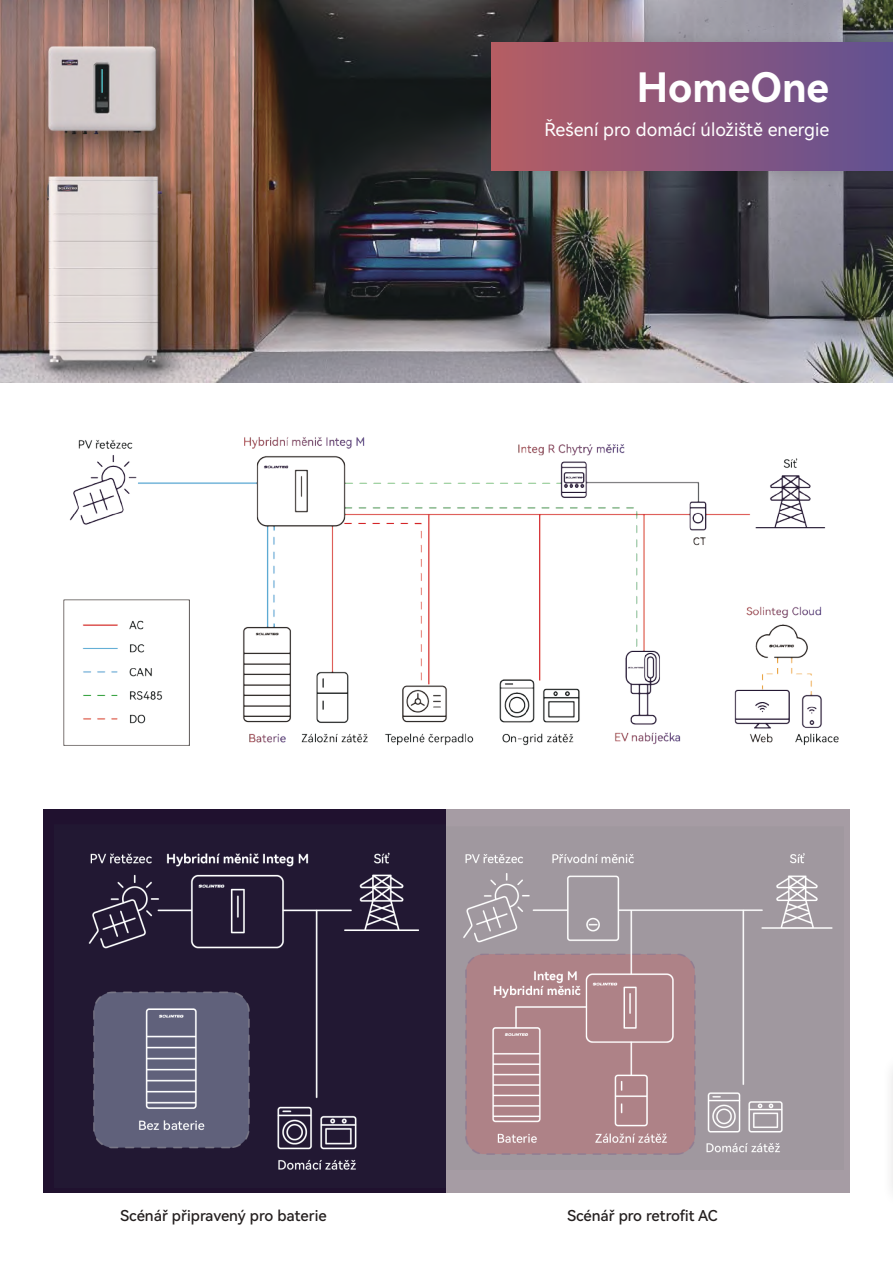
<style>
.page{position:relative;width:893px;height:1263px;background:#fff}
.page>*{position:absolute;margin:0;border:0;box-sizing:border-box;transform-origin:0 0}
.t1{font:40.5px "Harmony OS Sans Bold";color:#fff}
.t2{font:18px "Harmony OS Sans";color:#fff}
.t3{font:15px "Harmony OS Sans Medium";color:#241f1f}
</style>
<div class="page">
<hr style="left:892px;top:1064px;width:1px;height:128px;background:#f2f1f1">
<img style="left:0;top:0;width:893px;height:383px">
<div style="left:480px;top:31px;width:413px;height:156px;background:#241f1f;opacity:.2"></div>
<div style="left:491px;top:43px;width:402px;height:127px;background:linear-gradient(to right,#b65d64,#625193)"></div>
<div style="left:43px;top:809px;width:403px;height:384px;background:#221833"></div>
<img style="left:88px;top:852px;width:332px;height:318px">
<div style="left:446px;top:809px;width:404px;height:384px;background:#a69ca4"></div>
<img style="left:463px;top:853px;width:370px;height:302px">
<img style="left:64px;top:437px;width:775px;height:308px">
<h1 class="t1" style="left:637px;top:59px;width:194px">HomeOne</h1>
<p class="t2" style="left:544px;top:117px;width:286px">Řešení pro domácí úložiště energie</p>
<p class="t3" style="left:121px;top:1205px;width:208px">Scénář připravený pro baterie</p>
<p class="t3" style="left:567px;top:1205px;width:152px">Scénář pro retrofit AC</p>
</div>
